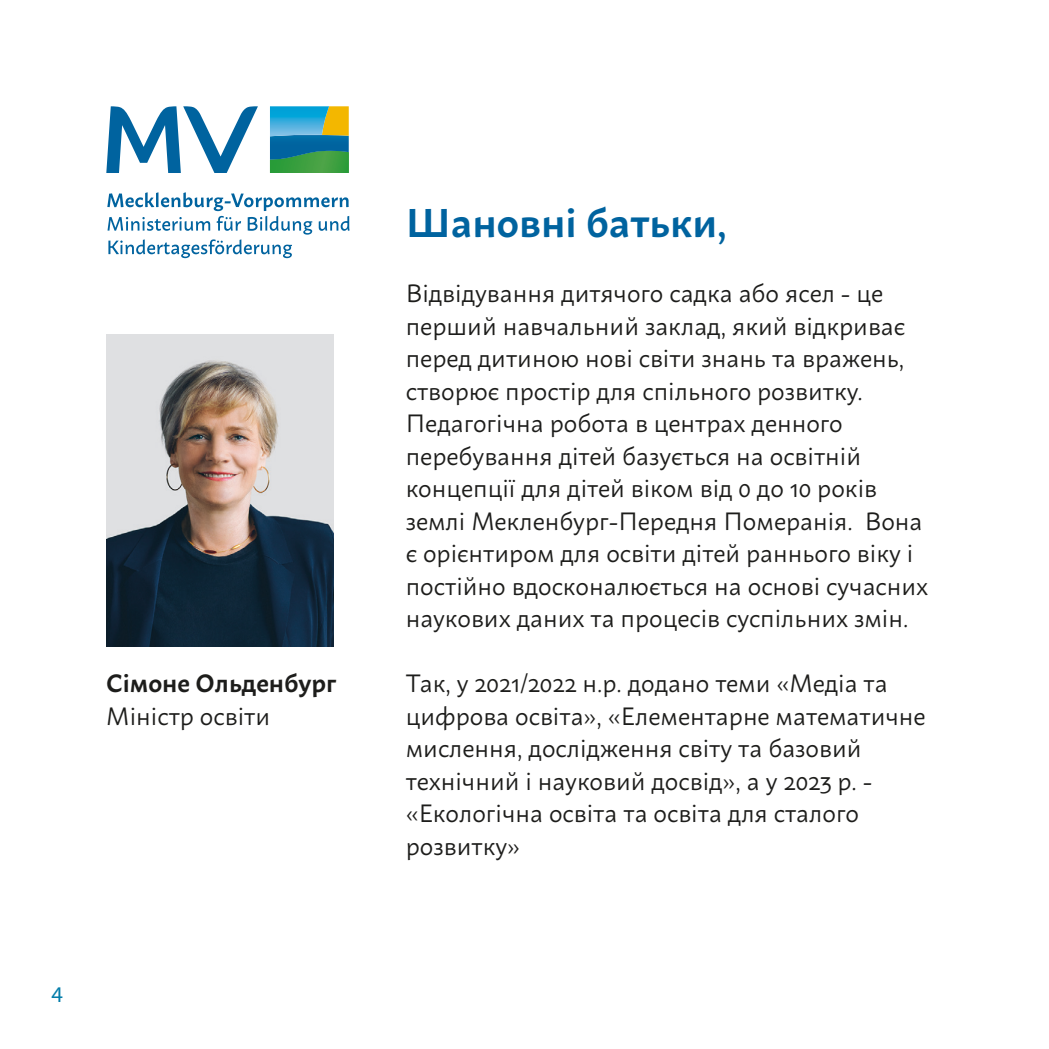
<style>
.page{position:relative;width:1049px;height:1049px;background:#fff}
.page>*{position:absolute;margin:0;border:0;box-sizing:border-box;transform-origin:0 0}
.Überschrift_1{font:600 40px "Macho";color:#00639f}
.Fließtext{font:25px/32.5px "Macho";color:#1d1d1b}
.Fließtext-2{font:600 25px/32.5px "Macho";color:#1d1d1b}
.t1{font:22.5px "Myriad Pro";color:#047daa}
.s1{font-weight:400}
</style>
<div class="page">
<svg style="left:107px;top:192px;width:243px;height:66px"></svg>
<svg style="left:270px;top:106px;width:79px;height:54px;background:#439594"></svg>
<svg style="left:106px;top:106px;width:152px;height:67px"></svg>
<img style="left:106px;top:335px;width:227px;height:312px">
<p class="Fließtext-2" style="left:106px;top:665px;width:232px">Сімоне Ольденбург<br><span class="s1">Міністр освіти</span></p>
<p class="t1" style="left:51px;top:980px;width:13px">4</p>
<p class="Überschrift_1" style="left:406px;top:187px;width:323px">Шановні батьки,</p>
<p class="Fließtext" style="left:406px;top:275px;width:501px">Відвідування дитячого садка або ясел - це перший навчальний заклад, який відкриває перед дитиною нові світи знань та вражень, створює простір для спільного розвитку.</p>
<p class="Fließtext" style="left:406px;top:405px;width:524px">Педагогічна робота в центрах денного перебування дітей базується на освітній концепції для дітей віком від 0 до 10 років землі Мекленбург-Передня Померанія. Вона є орієнтиром для освіти дітей раннього віку і постійно вдосконалюється на основі сучасних наукових даних та процесів суспільних змін.</p>
<p class="Fließtext" style="left:406px;top:665px;width:521px">Так, у 2021/2022 н.р. додано теми «Медіа та цифрова освіта», «Елементарне математичне мислення, дослідження світу та базовий технічний і науковий досвід», а у 2023 р. - «Екологічна освіта та освіта для сталого розвитку»</p>
</div>
